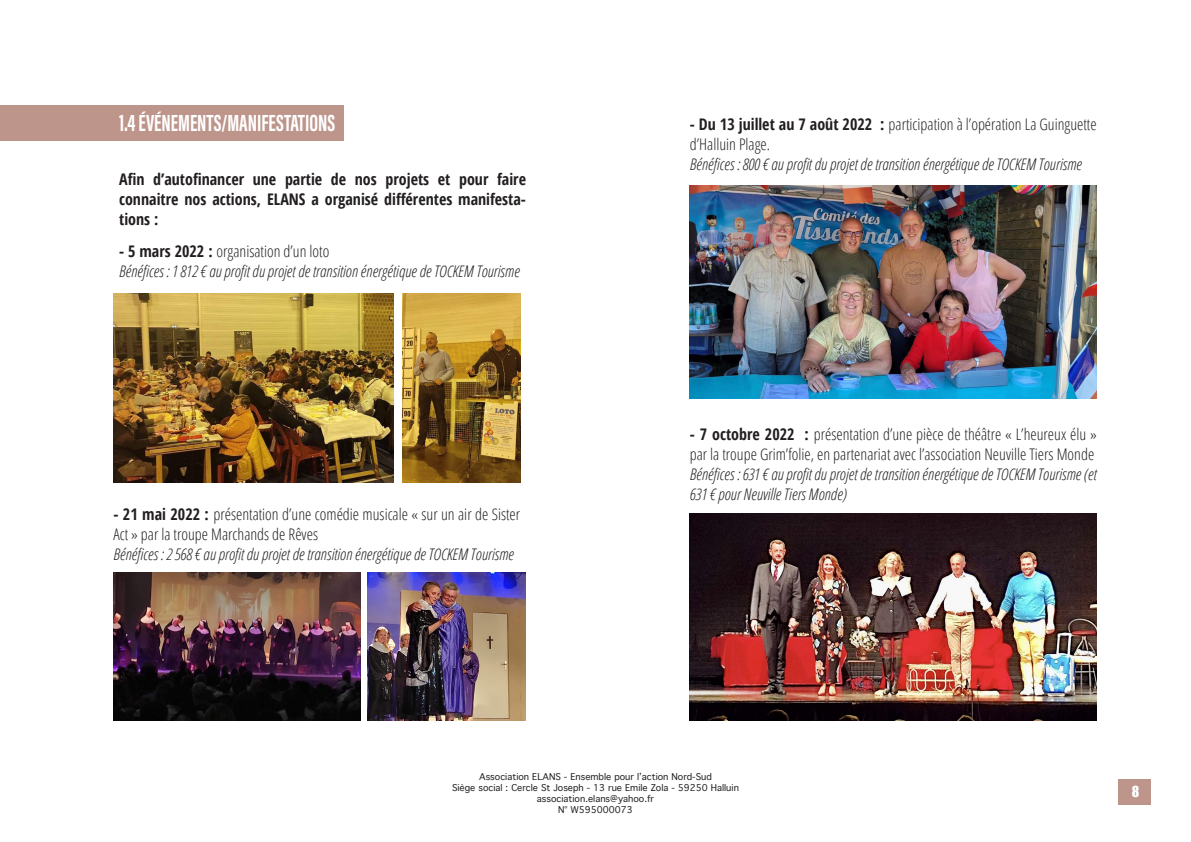
<style>
.page{position:relative;width:1191px;height:842px;background:#fff}
.page>*{position:absolute;margin:0;border:0;box-sizing:border-box;transform-origin:0 0}
.t1{font:700 24px "Acumin Pro Extra Cond";color:#fff;scale:.94 1}
.t2{font:300 16px/20px "Open Sans Condensed";color:#231f20}
.t3{font:italic 300 16px/20px "Open Sans Condensed";color:#231f20}
.t4{font:700 16px/20px "Open Sans Condensed";color:#231f20;text-align:justify}
.t5{font:14px "Impact";color:#fff}
.t6{font:300 9px/10.8px "Thonburi";color:#231f20;text-align:center}
.s1{font-weight:700}
</style>
<div class="page">
<div style="left:1118px;top:779px;width:33px;height:26px;background:#be958b"></div>
<div style="left:0;top:106px;width:344px;height:35px;background:#be958b"></div>
<img style="left:690px;top:186px;width:406px;height:213px">
<img style="left:113px;top:294px;width:280px;height:189px">
<img style="left:402px;top:294px;width:119px;height:189px">
<img style="left:690px;top:513px;width:406px;height:207px">
<img style="left:113px;top:573px;width:247px;height:147px">
<img style="left:368px;top:573px;width:158px;height:147px">
<p class="t1" style="left:119px;top:108px;width:231px">1.4 ÉVÉNEMENTS/MANIFESTATIONS</p>
<p class="t4" style="left:119px;top:169px;width:408px">Afin d’autofinancer une partie de nos projets et pour faire connaitre nos actions, ELANS a organisé différentes manifesta&shy;tions :</p>
<p class="t2" style="left:119px;top:241px;width:212px"><span class="s1">- 5 mars 2022 :</span> organisation d’un loto</p>
<p class="t3" style="left:119px;top:261px;width:402px">Bénéfices : 1 812 € au profit du projet de transition énergétique de TOCKEM Tourisme</p>
<p class="t2" style="left:113px;top:503px;width:408px"><span class="s1">- 21 mai 2022 :</span> présentation d’une comédie musicale « sur un air de Sister<br>Act » par la troupe Marchands de Rêves</p>
<p class="t3" style="left:113px;top:543px;width:402px">Bénéfices : 2 568 € au profit du projet de transition énergétique de TOCKEM Tourisme</p>
<p class="t2" style="left:690px;top:114px;width:408px"><span class="s1">- Du 13 juillet au 7 août 2022 :</span> participation à l’opération La Guinguette d’Halluin Plage.</p>
<p class="t3" style="left:690px;top:154px;width:393px">Bénéfices : 800 € au profit du projet de transition énergétique de TOCKEM Tourisme</p>
<p class="t2" style="left:690px;top:423px;width:408px"><span class="s1">- 7 octobre 2022 :</span> présentation d’une pièce de théâtre « L’heureux élu » par la troupe Grim’folie, en partenariat avec l’association Neuville Tiers Monde</p>
<p class="t3" style="left:690px;top:463px;width:408px">Bénéfices : 631 € au profit du projet de transition énergétique de TOCKEM Tourisme (et<br>631 € pour Neuville Tiers Monde)</p>
<p class="t6" style="left:452px;top:772px;width:288px">Association ELANS - Ensemble pour l’action Nord-Sud<br>Siège social : Cercle St Joseph - 13 rue Emile Zola - 59250 Halluin association.elans@yahoo.fr<br>N° W595000073</p>
<p class="t5" style="left:1132px;top:781px;width:9px">8</p>
</div>
